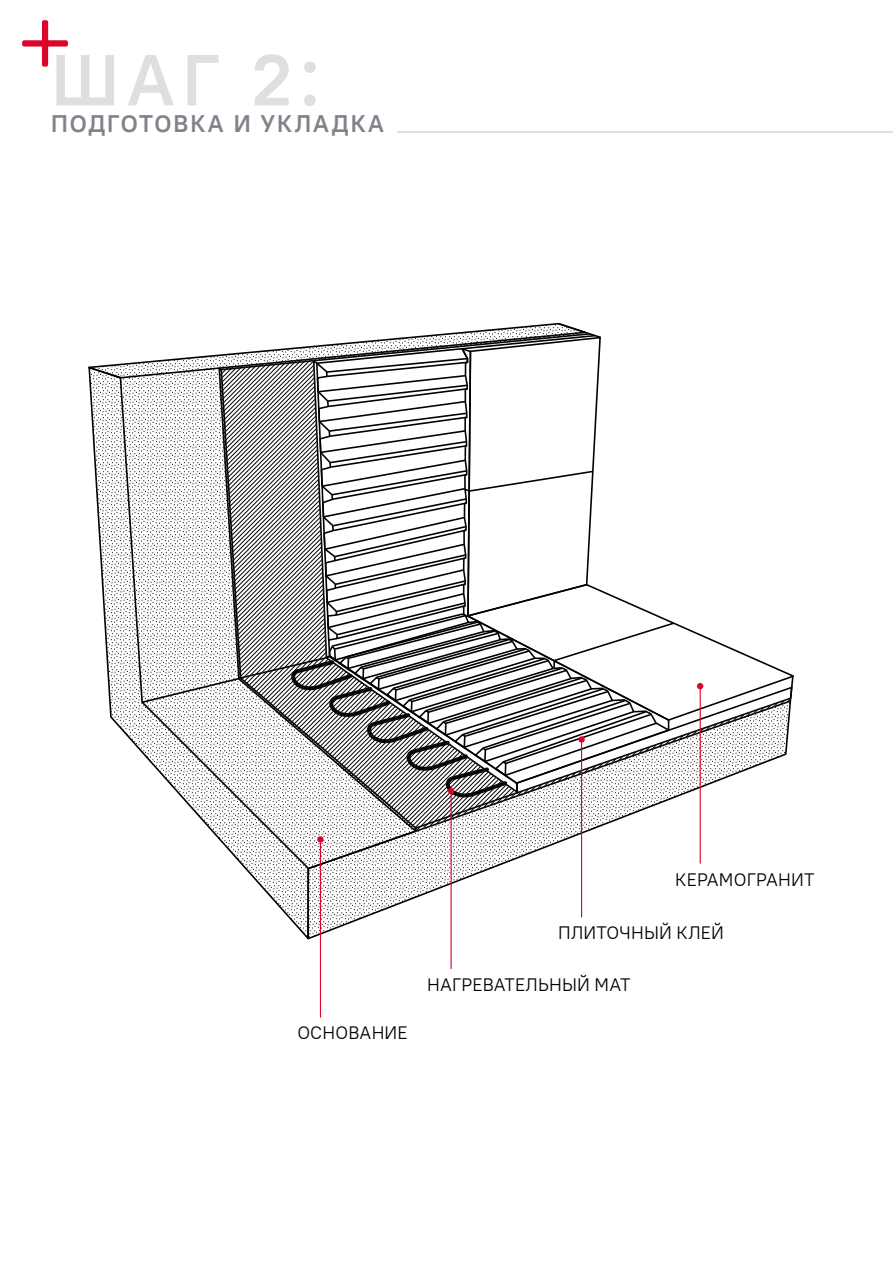
<style>
.page{position:relative;width:893px;height:1263px;background:#fff}
.page>*{position:absolute;margin:0;border:0;box-sizing:border-box;transform-origin:0 0}
.t1{font:72px "PT Root UIVF";color:#dfdfe0}
.t2{font:700 24px "PT Root UI";letter-spacing:.085em;color:#87808b}
.t3{font:18px "PT Root UI";letter-spacing:.01em;color:#000}
</style>
<div class="page">
<svg style="left:215px;top:835px;width:486px;height:104px"></svg>
<svg style="left:22px;top:20px;width:46px;height:47px"></svg>
<hr style="left:398px;top:132px;width:495px;height:1px;background:#dfdfe0">
<svg style="left:88px;top:322px;width:706px;height:513px"></svg>
<div style="left:317px;top:836px;width:7px;height:7px;background:#d9052b;border-radius:50%"></div>
<hr style="left:320px;top:843px;width:1px;height:174px;background:#d9052b">
<hr style="left:451px;top:794px;width:1px;height:175px;background:#d9052b">
<hr style="left:581px;top:743px;width:1px;height:174px;background:#d9052b">
<hr style="left:700px;top:689px;width:1px;height:174px;background:#d9052b">
<h1 class="t1" style="left:51px;top:34px;width:271px">ШАГ 2:</h1>
<h2 class="t2" style="left:51px;top:109px;width:334px">ПОДГОТОВКА И УКЛАДКА</h2>
<p class="t3" style="left:297px;top:1021px;width:112px">ОСНОВАНИЕ</p>
<p class="t3" style="left:675px;top:868px;width:141px">КЕРАМОГРАНИТ</p>
<p class="t3" style="left:558px;top:921px;width:167px">ПЛИТОЧНЫЙ КЛЕЙ</p>
<p class="t3" style="left:427px;top:973px;width:205px">НАГРЕВАТЕЛЬНЫЙ МАТ</p>
</div>
